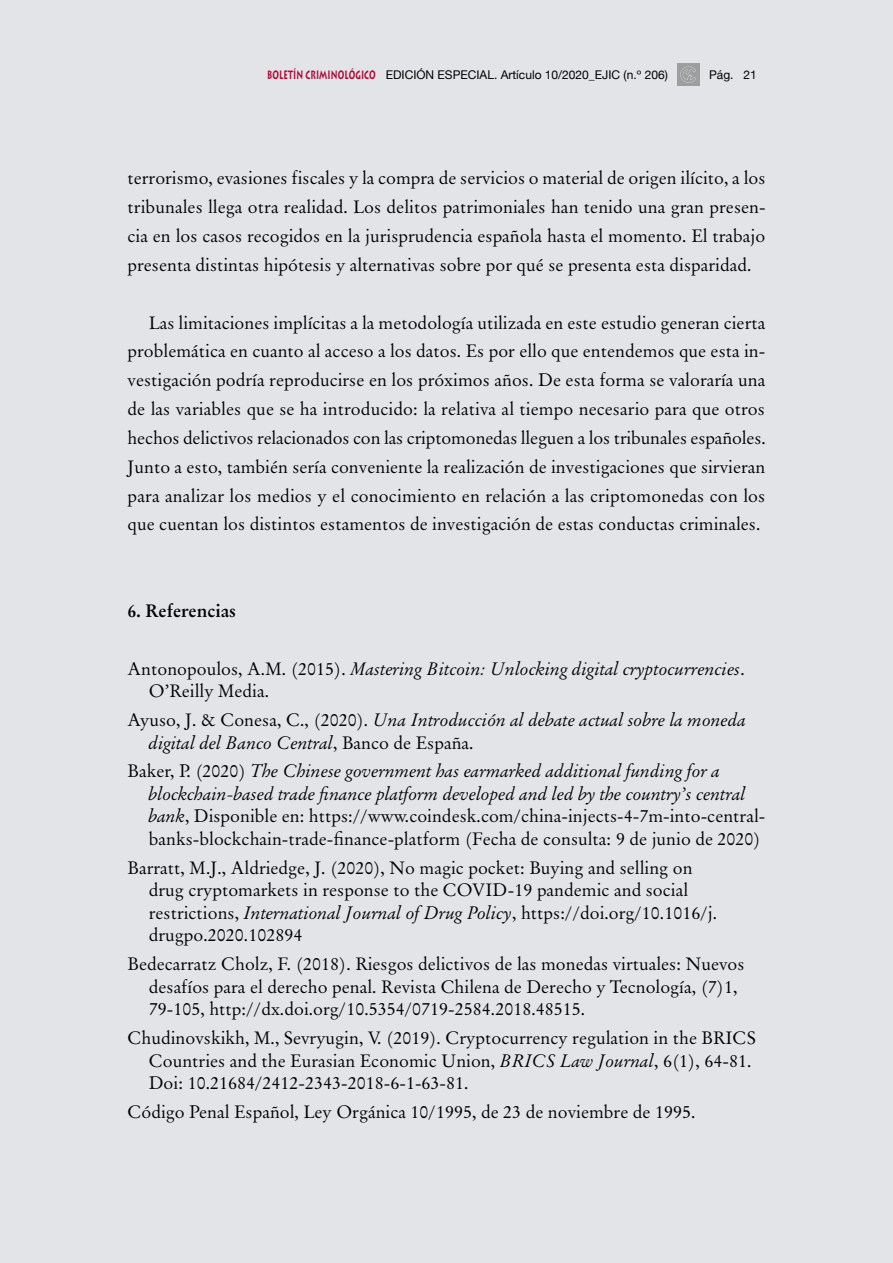
<style>
.page{position:relative;width:893px;height:1263px;background:#e3e4e8}
.page>*{position:absolute;margin:0;border:0;box-sizing:border-box;transform-origin:0 0}
.t1{font:18px/28.8px "Original Garamond BT";color:#000}
.t2{font:italic 18px/22.5px "Original Garamond BT";color:#000}
.t3{font:700 18px "Original Garamond BT";color:#000}
.t4{font:12px "Helvetica Neue";color:#000}
.s1{font-family:"Lithos";font-weight:700;color:#ac0935}
.s2{font-style:normal}
.s3{font-style:italic}
</style>
<div class="page">
<img style="left:678px;top:64px;width:21px;height:21px">
<p class="t4" style="left:267px;top:68px;width:402px"><span class="s1">BOLETÍN CRIMINOLÓGICO</span> EDICIÓN ESPECIAL. Artículo 10/2020_EJIC (n.º 206)</p>
<p class="t4" style="left:709px;top:68px;width:49px">Pág. 21</p>
<p class="t1" style="left:128px;top:164px;width:640px;text-align:justify">terrorismo, evasiones fiscales y la compra de servicios o material de origen ilícito, a los tribunales llega otra realidad. Los delitos patrimoniales han tenido una gran presen&shy;cia en los casos recogidos en la jurisprudencia española hasta el momento. El trabajo presenta distintas hipótesis y alternativas sobre por qué se presenta esta disparidad.</p>
<p class="t1" style="left:128px;top:308px;width:640px;text-align:justify;text-indent:21px">Las limitaciones implícitas a la metodología utilizada en este estudio generan cierta problemática en cuanto al acceso a los datos. Es por ello que entendemos que esta in&shy;vestigación podría reproducirse en los próximos años. De esta forma se valoraría una de las variables que se ha introducido: la relativa al tiempo necesario para que otros hechos delictivos relacionados con las criptomonedas lleguen a los tribunales españoles.<br>Junto a esto, también sería conveniente la realización de investigaciones que sirvieran para analizar los medios y el conocimiento en relación a las criptomonedas con los que cuentan los distintos estamentos de investigación de estas conductas criminales.</p>
<p class="t3" style="left:128px;top:599px;width:110px">6. Referencias</p>
<p class="t2" style="left:149px;top:657px;width:598px;text-indent:-21px"><span class="s2">Antonopoulos, A.M. (2015).</span> Mastering Bitcoin: Unlocking digital cryptocurrencies<span class="s2">.<br>O’Reilly Media.</span></p>
<p class="t2" style="left:149px;top:708px;width:599px;text-indent:-21px"><span class="s2">Ayuso, J. &amp; Conesa, C., (2020).</span> Una Introducción al debate actual sobre la moneda digital del Banco Central<span class="s2">, Banco de España.</span></p>
<p class="t1" style="left:149px;top:760px;width:618px;line-height:22.5px;text-indent:-21px">Baker, P. (2020) <span class="s3">The Chinese government has earmarked additional funding for a blockchain-based trade finance platform developed and led by the country’s central bank</span>, Disponible en: https://www.coindesk.com/china-injects-4-7m-into-central&shy;banks-blockchain-trade-finance-platform (Fecha de consulta: 9 de junio de 2020)</p>
<p class="t1" style="left:149px;top:856px;width:570px;line-height:22.5px;text-indent:-21px">Barratt, M.J., Aldriedge, J. (2020), No magic pocket: Buying and selling on drug cryptomarkets in response to the COVID-19 pandemic and social restrictions, <span class="s3">International Journal of Drug Policy</span>, https://doi.org/10.1016/j. drugpo.2020.102894</p>
<p class="t1" style="left:149px;top:953px;width:597px;line-height:22.5px;text-indent:-21px">Bedecarratz Cholz, F. (2018). Riesgos delictivos de las monedas virtuales: Nuevos desafíos para el derecho penal. Revista Chilena de Derecho y Tecnología, (7)1,<br>79-105, http://dx.doi.org/10.5354/0719-2584.2018.48515.</p>
<p class="t1" style="left:149px;top:1026px;width:609px;line-height:22.5px;text-indent:-21px">Chudinovskikh, M., Sevryugin, V. (2019). Cryptocurrency regulation in the BRICS<br>Countries and the Eurasian Economic Union, <span class="s3">BRICS Law Journal</span>, 6(1), 64-81.<br>Doi: 10.21684/2412-2343-2018-6-1-63-81.</p>
<p class="t1" style="left:128px;top:1097px;width:569px">Código Penal Español, Ley Orgánica 10/1995, de 23 de noviembre de 1995.</p>
</div>
